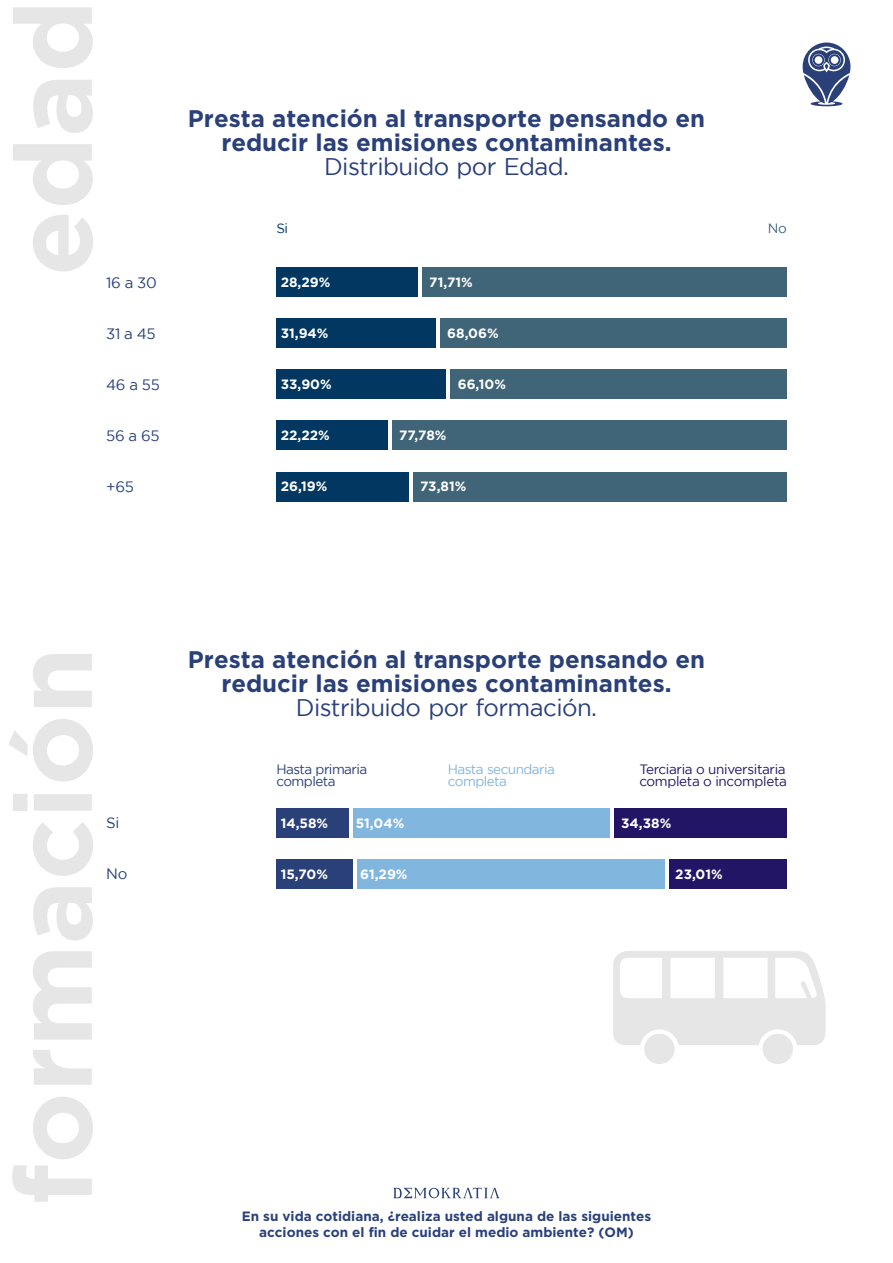
<style>
.page{position:relative;width:893px;height:1263px;background:#fff}
.page>*{position:absolute;margin:0;border:0;box-sizing:border-box;transform-origin:0 0}
.t1{font:700 108px "Gotham";color:#e6e6e6}
.t2{font:700 24px/24px "Gotham";color:#2a4079;text-align:center}
.t3{font:24px "Gotham";letter-spacing:-.025em;color:#2a4079}
.t4{font:15px "Gotham";letter-spacing:-.025em;color:#2a4079}
.t5{font:700 13.5px/16.2px "Gotham";color:#2a4079;text-align:center}
.t6{font:700 13.5px "Gotham";color:#fff}
.t7{font:13.5px/12px "Gotham";letter-spacing:-.025em;color:#231565}
.t8{font:13.5px/12px "Gotham";letter-spacing:-.04em;color:#81b6df}
.t9{font:13.5px/12px "Gotham";letter-spacing:-.04em;color:#2a4079}
.t10{font:13.5px "Gotham";color:#013760}
.t11{font:13.5px "Gotham";color:#406478}
</style>
<div class="page">
<svg style="left:803px;top:43px;width:47px;height:63px"></svg>
<svg style="left:393px;top:1188px;width:107px;height:10px"></svg>
<div style="left:276px;top:808px;width:73px;height:30px;background:#2a4079"></div>
<div style="left:614px;top:808px;width:173px;height:30px;background:#231565"></div>
<div style="left:353px;top:808px;width:257px;height:30px;background:#81b6df"></div>
<div style="left:276px;top:859px;width:77px;height:30px;background:#2a4079"></div>
<div style="left:669px;top:859px;width:118px;height:30px;background:#231565"></div>
<div style="left:357px;top:859px;width:308px;height:30px;background:#81b6df"></div>
<div style="left:422px;top:267px;width:365px;height:30px;background:#406478"></div>
<div style="left:276px;top:267px;width:142px;height:30px;background:#013760"></div>
<div style="left:440px;top:318px;width:347px;height:30px;background:#406478"></div>
<div style="left:276px;top:318px;width:160px;height:30px;background:#013760"></div>
<div style="left:450px;top:370px;width:337px;height:29px;background:#406478"></div>
<div style="left:276px;top:370px;width:170px;height:29px;background:#013760"></div>
<div style="left:392px;top:421px;width:395px;height:29px;background:#406478"></div>
<div style="left:276px;top:421px;width:112px;height:29px;background:#013760"></div>
<div style="left:413px;top:472px;width:374px;height:29px;background:#406478"></div>
<div style="left:276px;top:472px;width:133px;height:29px;background:#013760"></div>
<svg style="left:613px;top:951px;width:213px;height:113px"></svg>
<h1 class="t1" style="left:-9px;top:276px;width:277px;rotate:-90deg">edad</h1>
<p class="t4" style="left:106px;top:274px;width:52px">16 a 30</p>
<p class="t4" style="left:106px;top:325px;width:51px">31 a 45</p>
<p class="t4" style="left:106px;top:376px;width:55px">46 a 55</p>
<p class="t4" style="left:106px;top:427px;width:55px">56 a 65</p>
<p class="t4" style="left:106px;top:478px;width:29px">+65</p>
<p class="t2" style="left:188px;top:106px;width:519px">Presta atención al transporte pensando en reducir las emisiones contaminantes.</p>
<p class="t10" style="left:276px;top:221px;width:13px">Si</p>
<p class="t3" style="left:324px;top:153px;width:246px">Distribuido por Edad.</p>
<p class="t6" style="left:281px;top:274px;width:51px">28,29%</p>
<p class="t6" style="left:429px;top:274px;width:45px">71,71%</p>
<p class="t6" style="left:281px;top:325px;width:49px">31,94%</p>
<p class="t6" style="left:447px;top:325px;width:53px">68,06%</p>
<p class="t6" style="left:281px;top:376px;width:53px">33,90%</p>
<p class="t6" style="left:458px;top:376px;width:50px">66,10%</p>
<p class="t6" style="left:281px;top:427px;width:51px">22,22%</p>
<p class="t6" style="left:399px;top:427px;width:49px">77,78%</p>
<p class="t6" style="left:281px;top:478px;width:48px">26,19%</p>
<p class="t6" style="left:420px;top:478px;width:48px">73,81%</p>
<p class="t11" style="left:768px;top:221px;width:21px">No</p>
<h1 class="t1" style="left:-9px;top:1205px;width:559px;rotate:-90deg">formación</h1>
<p class="t4" style="left:106px;top:815px;width:15px">Si</p>
<p class="t4" style="left:106px;top:866px;width:23px">No</p>
<p class="t2" style="left:188px;top:646px;width:519px">Presta atención al transporte pensando en reducir las emisiones contaminantes.</p>
<p class="t3" style="left:296px;top:694px;width:303px">Distribuido por formación.</p>
<p class="t8" style="left:448px;top:763px;width:109px">Hasta secundaria completa</p>
<p class="t7" style="left:639px;top:763px;width:149px">Terciaria o universitaria completa o incompleta</p>
<p class="t9" style="left:276px;top:763px;width:92px">Hasta primaria completa</p>
<p class="t6" style="left:281px;top:815px;width:49px">14,58%</p>
<p class="t6" style="left:356px;top:815px;width:50px">51,04%</p>
<p class="t6" style="left:621px;top:815px;width:52px">34,38%</p>
<p class="t6" style="left:281px;top:866px;width:49px">15,70%</p>
<p class="t6" style="left:360px;top:866px;width:49px">61,29%</p>
<p class="t6" style="left:675px;top:866px;width:49px">23,01%</p>
<p class="t5" style="left:242px;top:1207px;width:411px">En su vida cotidiana, ¿realiza usted alguna de las siguientes acciones con el fin de cuidar el medio ambiente? (OM)</p>
</div>
